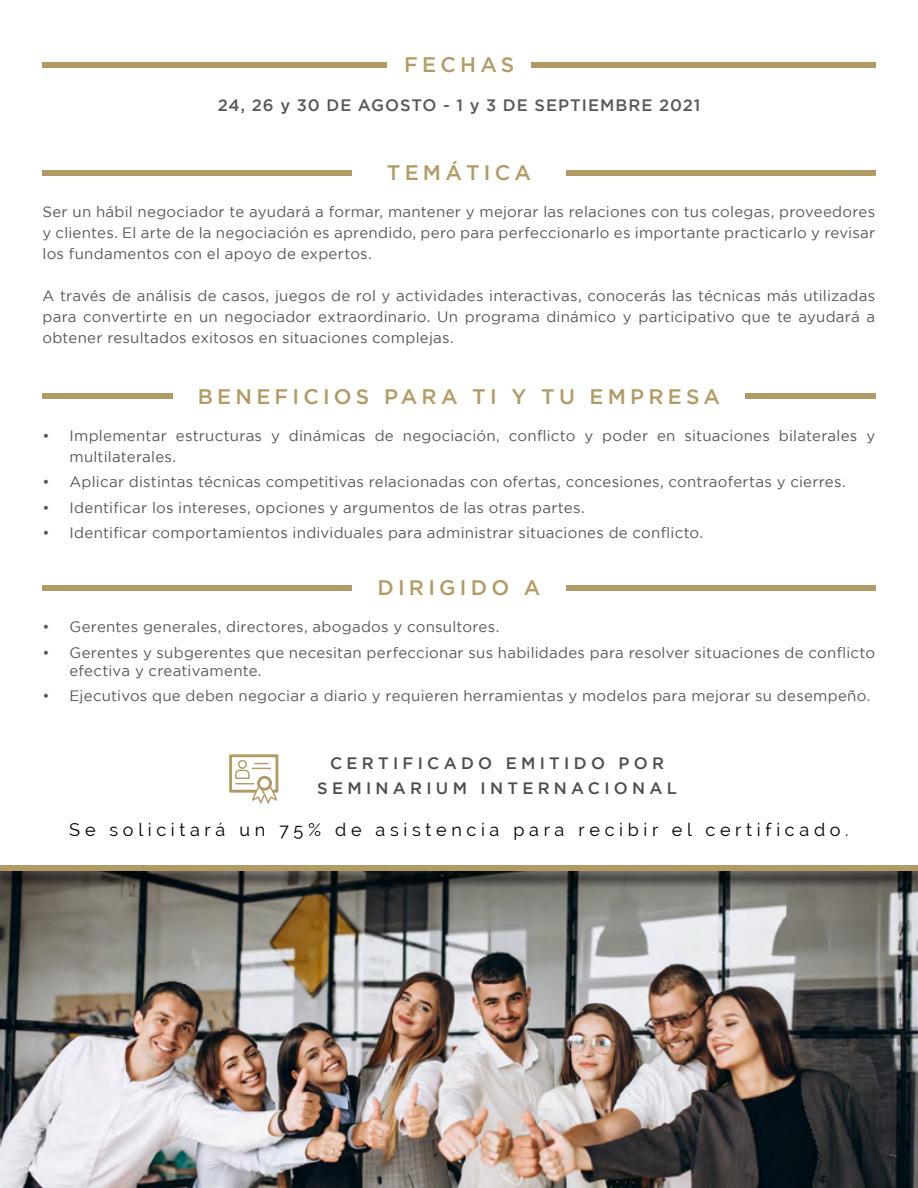
<style>
.page{position:relative;width:918px;height:1188px;background:#fff}
.page>*{position:absolute;margin:0;border:0;box-sizing:border-box;transform-origin:0 0}
.t1{font:500 21px "Gotham HTF";letter-spacing:.2em;color:#b39b65}
.t2{font:18px "Raleway";letter-spacing:.26em;color:#000}
.t3{font:500 16.5px/25.5px "Gotham HTF";letter-spacing:.26em;color:#4d4d4d;text-align:center}
.t4{font:500 16.5px "Gotham HTF";letter-spacing:.06em;color:#585856}
.t5{font:15px/21px "Gotham HTF";letter-spacing:.015em;color:#585856;text-align:justify}
</style>
<div class="page">
<img style="left:0;top:889px;width:918px;height:299px">
<svg style="left:229px;top:754px;width:49px;height:50px"></svg>
<div style="left:0;top:867px;width:918px;height:22px;background:#000;opacity:.75"></div>
<div style="left:1px;top:865px;width:917px;height:6px;background:#b29a65"></div>
<div style="left:42px;top:62px;width:345px;height:6px;background:#b29a65"></div>
<div style="left:531px;top:62px;width:344px;height:6px;background:#b29a65"></div>
<div style="left:43px;top:170px;width:309px;height:6px;background:#b29a65"></div>
<div style="left:43px;top:585px;width:309px;height:6px;background:#b29a65"></div>
<div style="left:43px;top:394px;width:130px;height:5px;background:#b29a65"></div>
<div style="left:566px;top:170px;width:310px;height:6px;background:#b29a65"></div>
<div style="left:566px;top:585px;width:310px;height:6px;background:#b29a65"></div>
<div style="left:745px;top:394px;width:131px;height:5px;background:#b29a65"></div>
<h1 class="t1" style="left:404px;top:53px;width:112px">FECHAS</h1>
<p class="t4" style="left:218px;top:96px;width:484px">24, 26 y 30 DE AGOSTO - 1 y 3 DE SEPTIEMBRE 2021</p>
<h1 class="t1" style="left:387px;top:161px;width:146px">TEMÁTICA</h1>
<p class="t5" style="left:43px;top:201px;width:834px">Ser un hábil negociador te ayudará a formar, mantener y mejorar las relaciones con tus colegas, proveedores y clientes. El arte de la negociación es aprendido, pero para perfeccionarlo es importante practicarlo y revisar los fundamentos con el apoyo de expertos.</p>
<p class="t5" style="left:43px;top:285px;width:834px">A través de análisis de casos, juegos de rol y actividades interactivas, conocerás las técnicas más utilizadas para convertirte en un negociador extraordinario. Un programa dinámico y participativo que te ayudará a obtener resultados exitosos en situaciones complejas.</p>
<h1 class="t1" style="left:198px;top:384px;width:524px">BENEFICIOS PARA TI Y TU EMPRESA</h1>
<p class="t5" style="left:70px;top:425px;width:807px;text-indent:-27px">• Implementar estructuras y dinámicas de negociación, conflicto y poder en situaciones bilaterales y multilaterales.</p>
<p class="t5" style="left:43px;top:471px;width:805px">• Aplicar distintas técnicas competitivas relacionadas con ofertas, concesiones, contraofertas y cierres.</p>
<p class="t5" style="left:43px;top:497px;width:544px">• Identificar los intereses, opciones y argumentos de las otras partes.</p>
<p class="t5" style="left:43px;top:522px;width:662px">• Identificar comportamientos individuales para administrar situaciones de conflicto.</p>
<h1 class="t1" style="left:378px;top:576px;width:165px">DIRIGIDO A</h1>
<p class="t5" style="left:43px;top:616px;width:458px">• Gerentes generales, directores, abogados y consultores.</p>
<p class="t5" style="left:70px;top:643px;width:807px;line-height:18px;text-indent:-27px">• Gerentes y subgerentes que necesitan perfeccionar sus habilidades para resolver situaciones de conflicto efectiva y creativamente.</p>
<p class="t5" style="left:43px;top:685px;width:829px">• Ejecutivos que deben negociar a diario y requieren herramientas y modelos para mejorar su desempeño.</p>
<p class="t3" style="left:317px;top:750px;width:361px">CERTIFICADO EMITIDO POR<br>SEMINARIUM INTERNACIONAL</p>
<p class="t2" style="left:69px;top:819px;width:781px">Se solicitará un 75% de asistencia para recibir el certificado.</p>
</div>
